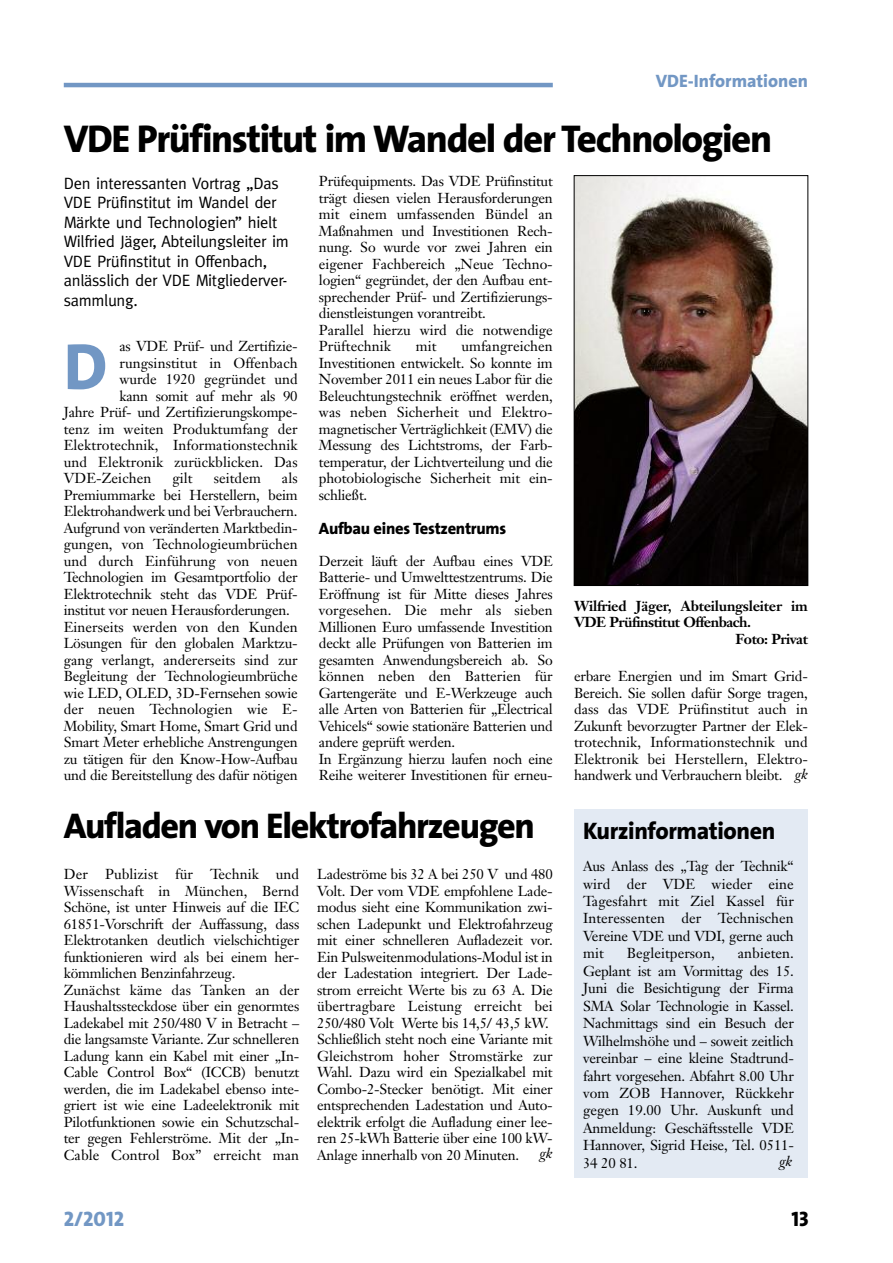
<style>
.page{position:relative;width:893px;height:1263px;background:#fff}
.page>*{position:absolute;margin:0;border:0;box-sizing:border-box;transform-origin:0 0}
.t1{font:800 66px "The Sans";color:#7297c4}
.t2{font:800 39px "The Sans";letter-spacing:-.035em;color:#000}
.t3{font:800 36px "The Sans";letter-spacing:-.035em;color:#000}
.t4{font:800 24px "The Sans B8";letter-spacing:-.015em;color:#000}
.t5{font:21px "The Sans Extra Bold Caps";color:#7297c4}
.t6{font:21px "The Sans Extra Bold Caps";color:#000}
.t7{font:800 18px "The Sans";color:#7297c4}
.t8{font:16.5px/19.5px "Meta";letter-spacing:-.015em;color:#000}
.t9{font:800 16.5px "The Sans";letter-spacing:-.02em;color:#000}
.t10{font:14.25px/16.5px "Janson Text";letter-spacing:-.015em;color:#000}
.t11{font:14.25px "Janson Text";letter-spacing:.005em;color:#000}
.t12{font:700 14.25px "Janson Text";letter-spacing:-.035em;color:#000}
.t13{font:700 14.25px "Janson Text";letter-spacing:-.015em;color:#000}
.t14{font:italic 14.25px "Janson Text";color:#000}
.s1{font-style:italic}
</style>
<div class="page">
<hr style="left:64px;top:83px;width:489px;height:4px;background:#7297c4">
<div style="left:574px;top:809px;width:234px;height:369px;background:#e3eaf3"></div>
<img style="left:576px;top:178px;width:230px;height:406px">
<div style="left:574px;top:176px;width:234px;height:410px;border:1px solid #000"></div>
<p class="t7" style="left:656px;top:74px;width:154px">VDE-Informationen</p>
<h2 class="t2" style="left:64px;top:124px;width:710px">VDE Prüfinstitut im Wandel der Technologien</h2>
<p class="t8" style="left:64px;top:173px;width:227px">Den interessanten Vortrag „Das<br>VDE Prüfinstitut im Wandel der<br>Märkte und Technologien” hielt<br>Wilfried Jäger, Abteilungsleiter im<br>VDE Prüfinstitut in Offenbach, anlässlich der VDE Mitgliederver&shy;sammlung.</p>
<h1 class="t1" style="left:64px;top:341px;width:45px">D</h1>
<p class="t10" style="left:119px;top:339px;width:180px">as VDE Prüf- und Zertifizie-</p>
<p class="t11" style="left:119px;top:357px;width:180px">rungsinstitut in Offenbach</p>
<p class="t10" style="left:119px;top:372px;width:180px">wurde 1920 gegründet und</p>
<p class="t10" style="left:119px;top:389px;width:180px">kann somit auf mehr als 90</p>
<p class="t10" style="left:64px;top:405px;width:235px">Jahre Prüf- und Zertifizierungskompe-</p>
<p class="t11" style="left:64px;top:423px;width:235px">tenz im weiten Produktumfang der</p>
<p class="t11" style="left:64px;top:439px;width:235px">Elektrotechnik, Informationstechnik</p>
<p class="t11" style="left:64px;top:456px;width:235px">und Elektronik zurückblicken. Das</p>
<p class="t11" style="left:64px;top:472px;width:89px">VDE-Zeichen</p>
<p class="t10" style="left:172px;top:471px;width:22px">gilt</p>
<p class="t11" style="left:214px;top:472px;width:49px">seitdem</p>
<p class="t10" style="left:64px;top:471px;width:235px;text-indent:218px">als Premiummarke bei Herstellern, beim Elektrohandwerk und bei Verbrauchern.<br>Aufgrund von veränderten Marktbedin&shy;gungen, von Technologieumbrüchen und durch Einführung von neuen Technologien im Gesamtportfolio der Elektrotechnik steht das VDE Prüf&shy;institut vor neuen Herausforderungen.<br>Einerseits werden von den Kunden Lösungen für den globalen Marktzu&shy;gang verlangt, andererseits sind zur Begleitung der Technologieumbrüche wie LED, OLED, 3D-Fernsehen sowie der neuen Technologien wie E-Mobility, Smart Home, Smart Grid und Smart Meter erhebliche Anstrengungen zu tätigen für den Know-How-Aufbau und die Bereitstellung des dafür nötigen</p>
<p class="t10" style="left:319px;top:174px;width:235px">Prüfequipments. Das VDE Prüfinstitut trägt diesen vielen Herausforderungen mit einem umfassenden Bündel an Maßnahmen und Investitionen Rech&shy;nung. So wurde vor zwei Jahren ein eigener Fachbereich „Neue Techno&shy;logien“ gegründet, der den Aufbau ent&shy;sprechender Prüf- und Zertifizierungs&shy;dienstleistungen vorantreibt.<br>Parallel hierzu wird die notwendige Prüftechnik</p>
<p class="t10" style="left:319px;top:339px;width:235px;text-align:justify;text-indent:142px">umfangreichen Investitionen entwickelt. So konnte im November 2011 ein neues Labor für die Beleuchtungstechnik eröffnet werden, was neben Sicherheit und Elektro&shy;magnetischer Verträglichkeit (EMV) die Messung des Lichtstroms, der Farb&shy;temperatur, der Lichtverteilung und die photobiologische Sicherheit mit ein&shy;schließt.</p>
<p class="t9" style="left:319px;top:522px;width:189px">Aufbau eines Testzentrums</p>
<p class="t10" style="left:319px;top:554px;width:235px">Derzeit läuft der Aufbau eines VDE Batterie- und Umwelttestzentrums. Die Eröffnung ist für Mitte dieses Jahres vorgesehen. Die mehr als sieben Millionen Euro umfassende Investition deckt alle Prüfungen von Batterien im gesamten Anwendungsbereich ab. So können neben den Batterien für Gartengeräte und E-Werkzeuge auch alle Arten von Batterien für „Electrical Vehicels“ sowie stationäre Batterien und andere geprüft werden.<br>In Ergänzung hierzu laufen noch eine Reihe weiterer Investitionen für erneu-</p>
<p class="t10" style="left:416px;top:339px;width:22px">mit</p>
<h3 class="t3" style="left:64px;top:812px;width:473px">Aufladen von Elektrofahrzeugen</h3>
<p class="t10" style="left:64px;top:867px;width:237px">Der Publizist für Technik und Wissenschaft in München, Bernd Schöne, ist unter Hinweis auf die IEC 61851-Vorschrift der Auffassung, dass Elektrotanken deutlich vielschichtiger funktionieren wird als bei einem her&shy;kömmlichen Benzinfahrzeug.<br>Zunächst käme das Tanken an der Haushaltssteckdose über ein genormtes Ladekabel mit 250/480 V in Betracht – die langsamste Variante. Zur schnelleren Ladung kann ein Kabel mit einer „In-Cable Control Box“ (ICCB) benutzt werden, die im Ladekabel ebenso inte&shy;griert ist wie eine Ladeelektronik mit Pilotfunktionen sowie ein Schutzschal&shy;ter gegen Fehlerströme. Mit der „In-Cable Control Box” erreicht man</p>
<p class="t10" style="left:317px;top:867px;width:237px">Ladeströme bis 32 A bei 250 V und 480<br>Volt. Der vom VDE empfohlene Lade&shy;modus sieht eine Kommunikation zwi&shy;schen Ladepunkt und Elektrofahrzeug mit einer schnelleren Aufladezeit vor.<br>Ein Pulsweitenmodulations-Modul ist in der Ladestation integriert. Der Lade&shy;strom erreicht Werte bis zu 63 A. Die übertragbare Leistung erreicht bei 250/480 Volt Werte bis 14,5/ 43,5 kW.<br>Schließlich steht noch eine Variante mit Gleichstrom hoher Stromstärke zur Wahl. Dazu wird ein Spezialkabel mit Combo-2-Stecker benötigt. Mit einer entsprechenden Ladestation und Auto&shy;elektrik erfolgt die Aufladung einer lee&shy;ren 25-kWh Batterie über eine 100 kW-Anlage innerhalb von 20 Minuten.</p>
<p class="t14" style="left:539px;top:1148px;width:15px">gk</p>
<p class="t13" style="left:574px;top:600px;width:235px">Wilfried Jäger, Abteilungsleiter im</p>
<p class="t12" style="left:574px;top:616px;width:179px">VDE Prüfinstitut Offenbach.</p>
<p class="t12" style="left:735px;top:633px;width:74px">Foto: Privat</p>
<p class="t10" style="left:574px;top:669px;width:235px;text-align:justify">erbare Energien und im Smart Grid-Bereich. Sie sollen dafür Sorge tragen, dass das VDE Prüfinstitut auch in Zukunft bevorzugter Partner der Elek&shy;trotechnik, Informationstechnik und Elektronik bei Herstellern, Elektro&shy;handwerk und Verbrauchern bleibt. <span class="s1">gk</span></p>
<h3 class="t4" style="left:583px;top:818px;width:194px">Kurzinformationen</h3>
<p class="t10" style="left:583px;top:859px;width:212px;line-height:17.4px;text-align:justify">Aus Anlass des „Tag der Technik“ wird der VDE wieder eine Tagesfahrt mit Ziel Kassel für Interessenten der Technischen Vereine VDE und VDI, gerne auch mit</p>
<p class="t10" style="left:583px;top:946px;width:212px;line-height:17.4px;text-align:justify;text-indent:155px">anbieten.<br>Geplant ist am Vormittag des 15.<br>Juni die Besichtigung der Firma SMA Solar Technologie in Kassel.<br>Nachmittags sind ein Besuch der Wilhelmshöhe und – soweit zeitlich vereinbar – eine kleine Stadtrund&shy;fahrt vorgesehen. Abfahrt 8.00 Uhr vom ZOB Hannover, Rückkehr gegen 19.00 Uhr. Auskunft und Anmeldung: Geschäftsstelle VDE Hannover, Sigrid Heise, Tel. 0511- 34 20 81.</p>
<p class="t11" style="left:627px;top:948px;width:89px">Begleitperson,</p>
<p class="t14" style="left:779px;top:1156px;width:15px">gk</p>
<h3 class="t5" style="left:64px;top:1211px;width:62px">2/2012</h3>
<h3 class="t6" style="left:792px;top:1211px;width:19px">13</h3>
</div>
